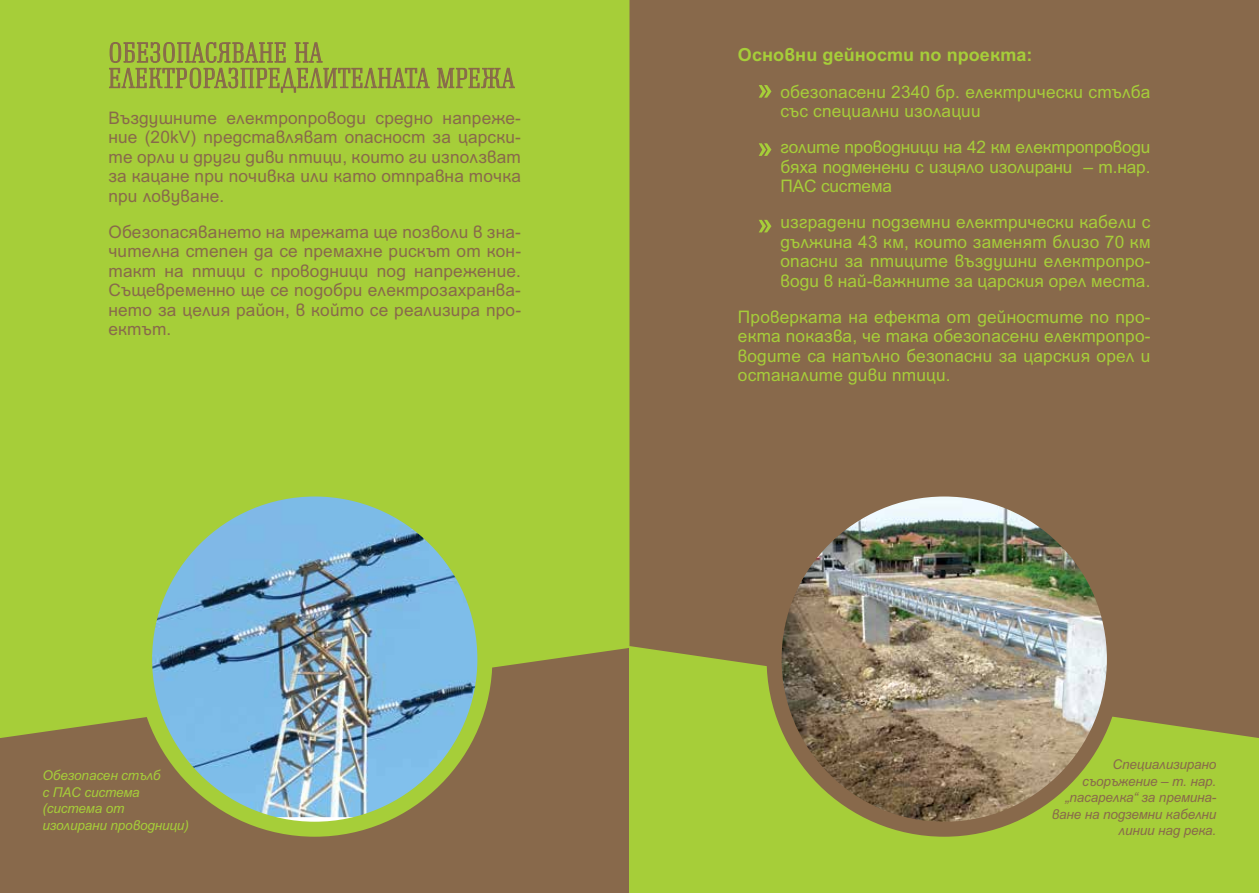
<style>
.page{position:relative;width:1259px;height:893px;background:#fff}
.page>*{position:absolute;margin:0;border:0;box-sizing:border-box;transform-origin:0 0}
.t1{font:22.5px/25.5px "Neumann";letter-spacing:.025em;color:#88694b;scale:.9 1}
.t2{font:700 18px "SP Ariel BG";letter-spacing:.005em;color:#a6ce39}
.t3{font:17.25px/19.5px "SP Ariel BG";letter-spacing:.01em;color:#a6ce39;text-align:justify}
.t4{font:17.25px/19.5px "SP Ariel BG";letter-spacing:.01em;color:#88694b;text-align:justify}
.t5{font:italic 13.5px/16.5px "SP Ariel BG";letter-spacing:-.01em;color:#88694b;text-align:right}
.t6{font:italic 13.5px/16.5px "SP Ariel BG";letter-spacing:-.01em;color:#a6ce39}
</style>
<div class="page">
<div style="left:0;top:577px;width:642px;height:316px;background:#88694b"></div>
<div style="left:0;top:0;width:629px;height:738px;background:#a6ce39"></div>
<div style="left:629px;top:577px;width:630px;height:316px;background:#a6ce39"></div>
<div style="left:629px;top:0;width:630px;height:738px;background:#88694b"></div>
<img style="left:145px;top:491px;width:340px;height:326px">
<div style="left:137px;top:481px;width:355px;height:356px;border:15px solid #a6ce39;border-radius:50%"></div>
<img style="left:774px;top:493px;width:340px;height:336px">
<div style="left:766px;top:481px;width:356px;height:356px;border:15px solid #88694b;border-radius:50%"></div>
<svg style="left:109px;top:37px;width:321px;height:56px;background:#9fb83c"></svg>
<svg style="left:437px;top:62px;width:78px;height:31px;background:#9eb33d"></svg>
<svg style="left:758px;top:85px;width:13px;height:13px"></svg>
<svg style="left:758px;top:143px;width:13px;height:13px"></svg>
<svg style="left:758px;top:220px;width:13px;height:12px"></svg>
<h1 class="t1" style="left:108px;top:41px;width:453px">ОБЕЗОПАСЯВАНЕ НА<br>ЕЛЕКТРОРАЗПРЕДЕЛИТЕЛНАТА МРЕЖА</h1>
<p class="t4" style="left:108px;top:108px;width:414px">Въздушните електропроводи средно напреже&shy;ние (20kV) представляват опасност за царски&shy;те орли и други диви птици, които ги използват за кацане при почивка или като отправна точка при ловуване.</p>
<p class="t4" style="left:108px;top:222px;width:414px">Обезопасяването на мрежата ще позволи в зна&shy;чителна степен да се премахне рискът от кон&shy;такт на птици с проводници под напрежение.<br>Същевременно ще се подобри електрозахранва&shy;нето за целия район, в който се реализира про&shy;ектът.</p>
<p class="t2" style="left:738px;top:45px;width:296px">Основни дейности по проекта:</p>
<p class="t3" style="left:780px;top:82px;width:371px">обезопасени 2340 бр. електрически стълба със специални изолации</p>
<p class="t3" style="left:780px;top:138px;width:371px">голите проводници на 42 км електропроводи бяха подменени с изцяло изолирани – т.нар.<br>ПАС система</p>
<p class="t3" style="left:780px;top:213px;width:371px">изградени подземни електрически кабели с дължина 43 км, които заменят близо 70 км опасни за птиците въздушни електропро&shy;води в най-важните за царския орел места.</p>
<p class="t3" style="left:738px;top:307px;width:414px">Проверката на ефекта от дейностите по про&shy;екта показва, че така обезопасени електропро&shy;водите са напълно безопасни за царския орел и останалите диви птици.</p>
<p class="t6" style="left:43px;top:767px;width:148px">Обезопасен стълб<br>с ПАС система (система от изолирани проводници)</p>
<p class="t5" style="left:1051px;top:756px;width:166px">Специализирано съоръжение – т. нар. „пасарелка“ за премина&shy;ване на подземни кабелни линии над река.</p>
</div>
